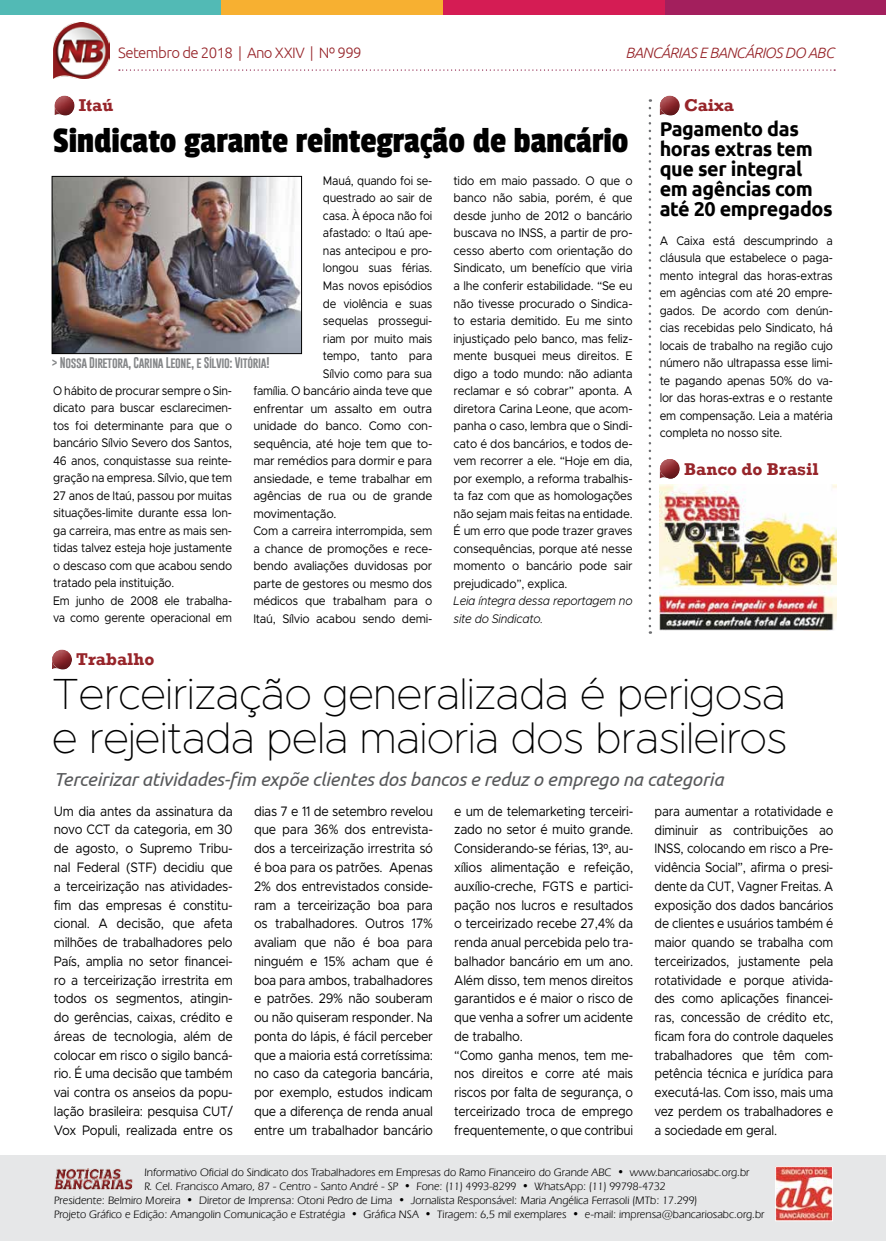
<style>
.page{position:relative;width:886px;height:1241px;background:#fff}
.page>*{position:absolute;margin:0;border:0;box-sizing:border-box;transform-origin:0 0}
.t1{font:100 43.75px/43.8px "Metropolis";letter-spacing:-.02em;color:#000}
.t2{font:37.5px "Passion One";color:#000}
.t3{font:700 20px/20px "Ubuntu";letter-spacing:-.02em;color:#000}
.t4{font:italic 18.75px "Ubuntu";letter-spacing:-.01em;color:#58595b}
.t5{font:700 17.5px "Rockwell";color:#97252a}
.t6{font:300 15px "Ubuntu";letter-spacing:-.04em;color:#97252a}
.t7{font:italic 300 15px "Ubuntu";letter-spacing:-.04em;color:#97252a}
.t8{font:13.75px/18.8px "Metropolis";letter-spacing:-.02em;color:#000;text-align:justify;scale:.9 1}
.t9{font:13.75px/18.8px "Metropolis";letter-spacing:-.02em;color:#000;text-align:justify;scale:.88 1}
.t10{font:12.5px/17.5px "Metropolis";letter-spacing:-.02em;color:#000;text-align:justify;scale:.92 1}
.t11{font:12.5px/17.5px "Metropolis";letter-spacing:-.02em;color:#000;scale:.9 1}
.t12{font:12.5px "Metropolis";letter-spacing:-.02em;color:#000;scale:.89 1}
.t13{font:12.5px "Metropolis";letter-spacing:-.02em;color:#000;scale:.94 1}
.t14{font:italic 300 12.5px/17.5px "Metropolis";letter-spacing:-.02em;color:#000;scale:.92 1}
.t15{font:11.25px "Eras IT Cby BT";color:#000}
.t16{font:11.25px "Gobold";letter-spacing:-.03em;color:#848688}
.s1{font-family:"Koz Go Pro"}
</style>
<div class="page">
<div style="left:664px;top:0;width:222px;height:14px;background:#a31f5d"></div>
<div style="left:0;top:0;width:221px;height:14px;background:#52bab5"></div>
<div style="left:221px;top:0;width:222px;height:14px;background:#f7b031"></div>
<div style="left:443px;top:0;width:221px;height:14px;background:#d51c54"></div>
<img style="left:53px;top:22px;width:56px;height:56px">
<svg style="left:119px;top:69px;width:716px;height:2px"></svg>
<div style="left:0;top:1155px;width:886px;height:85px;background:#e6e7e8"></div>
<img style="left:55px;top:1168px;width:77px;height:20px">
<img style="left:777px;top:1168px;width:54px;height:50px">
<div style="left:775px;top:1166px;width:58px;height:54px;border:1px solid #fff"></div>
<div style="left:51px;top:648px;width:23px;height:21px;background:#000;opacity:.75"></div>
<div style="left:54px;top:94px;width:22px;height:22px;background:#000;opacity:.75"></div>
<div style="left:659px;top:94px;width:22px;height:22px;background:#000;opacity:.75"></div>
<div style="left:659px;top:457px;width:22px;height:21px;background:#000;opacity:.75"></div>
<svg style="left:649px;top:108px;width:2px;height:525px"></svg>
<img style="left:660px;top:484px;width:177px;height:146px">
<img style="left:54px;top:178px;width:246px;height:174px">
<div style="left:52px;top:176px;width:250px;height:178px;border:1px solid #000"></div>
<p class="t6" style="left:118px;top:43px;width:245px">Setembro de 2018 | Ano XXIV | Nº 999</p>
<p class="t7" style="left:625px;top:43px;width:210px">BANCÁRIAS E BANCÁRIOS DO ABC</p>
<p class="t5" style="left:79px;top:95px;width:36px">Itaú</p>
<h2 class="t2" style="left:53px;top:120px;width:577px">Sindicato garante reintegração de bancário</h2>
<p class="t12" style="left:323px;top:173px;width:124px">Mauá, quando foi se-</p>
<p class="t12" style="left:323px;top:190px;width:124px">questrado ao sair de</p>
<p class="t12" style="left:323px;top:208px;width:124px">casa. À época não foi</p>
<p class="t12" style="left:323px;top:225px;width:124px">afastado: o Itaú ape-</p>
<p class="t12" style="left:323px;top:243px;width:124px">nas antecipou e pro-</p>
<p class="t12" style="left:323px;top:260px;width:124px">longou suas férias.</p>
<p class="t12" style="left:323px;top:278px;width:124px">Mas novos episódios</p>
<p class="t12" style="left:323px;top:295px;width:124px">de violência e suas</p>
<p class="t12" style="left:323px;top:313px;width:124px">sequelas prossegui-</p>
<p class="t12" style="left:323px;top:330px;width:124px">riam por muito mais</p>
<p class="t12" style="left:323px;top:348px;width:124px">tempo, tanto para</p>
<p class="t12" style="left:323px;top:365px;width:124px">Sílvio como para sua</p>
<p class="t12" style="left:253px;top:383px;width:203px">família. O bancário ainda teve que</p>
<p class="t13" style="left:253px;top:400px;width:192px">enfrentar um assalto em outra</p>
<p class="t13" style="left:253px;top:418px;width:192px">unidade do banco. Como con-</p>
<p class="t13" style="left:253px;top:435px;width:192px">sequência, até hoje tem que to-</p>
<p class="t13" style="left:253px;top:453px;width:192px">mar remédios para dormir e para</p>
<p class="t13" style="left:253px;top:470px;width:192px">ansiedade, e teme trabalhar em</p>
<p class="t13" style="left:253px;top:488px;width:192px">agências de rua ou de grande</p>
<p class="t13" style="left:253px;top:505px;width:90px">movimentação.</p>
<p class="t10" style="left:253px;top:522px;width:196px">Com a carreira interrompida, sem</p>
<p class="t10" style="left:253px;top:539px;width:196px">a chance de promoções e rece-</p>
<p class="t10" style="left:253px;top:557px;width:196px">bendo avaliações duvidosas por</p>
<p class="t10" style="left:253px;top:574px;width:196px">parte de gestores ou mesmo dos</p>
<p class="t10" style="left:253px;top:592px;width:196px">médicos que trabalham para o</p>
<p class="t10" style="left:253px;top:609px;width:196px">Itaú, Sílvio acabou sendo demi-</p>
<p class="t16" style="left:52px;top:355px;width:219px">&gt; Nossa Diretora, Carina Leone, e Sílvio: Vitória!</p>
<p class="t11" style="left:53px;top:381px;width:200px">O hábito de procurar sempre o Sin&shy;dicato para buscar esclarecimen&shy;tos foi determinante para que o bancário Sílvio Severo dos Santos,<br>46 anos, conquistasse sua reinte&shy;gração na empresa. Sílvio, que tem<br>27 anos de Itaú, passou por muitas situações-limite durante essa lon&shy;ga carreira, mas entre as mais sen&shy;tidas talvez esteja hoje justamente o descaso com que acabou sendo tratado pela instituição.<br>Em junho de 2008 ele trabalha&shy;va como gerente operacional em</p>
<p class="t5" style="left:76px;top:648px;width:80px">Trabalho</p>
<p class="t10" style="left:454px;top:172px;width:196px">tido em maio passado. O que o banco não sabia, porém, é que desde junho de 2012 o bancário buscava no INSS, a partir de pro&shy;cesso aberto com orientação do Sindicato, um benefício que viria a lhe conferir estabilidade. “Se eu não tivesse procurado o Sindica&shy;to estaria demitido. Eu me sinto injustiçado pelo banco, mas feliz&shy;mente busquei meus direitos. E digo a todo mundo: não adianta reclamar e só cobrar” aponta. A diretora Carina Leone, que acom&shy;panha o caso, lembra que o Sindi&shy;cato é dos bancários, e todos de&shy;vem recorrer a ele. “Hoje em dia, por exemplo, a reforma trabalhis&shy;ta faz com que as homologações não sejam mais feitas na entidade.<br>É um erro que pode trazer graves consequências, porque até nesse momento o bancário pode sair prejudicado”, explica.</p>
<p class="t14" style="left:454px;top:592px;width:196px">Leia íntegra dessa reportagem no site do Sindicato.</p>
<p class="t5" style="left:684px;top:95px;width:52px">Caixa</p>
<h3 class="t3" style="left:660px;top:118px;width:175px">Pagamento das horas extras tem que ser integral em agências com até 20 empregados</h3>
<p class="t11" style="left:660px;top:232px;width:194px;text-align:justify">A Caixa está descumprindo a cláusula que estabelece o paga&shy;mento integral das horas-extras em agências com até 20 empre&shy;gados. De acordo com denún&shy;cias recebidas pelo Sindicato, há locais de trabalho na região cujo número não ultrapassa esse limi&shy;te pagando apenas 50% do va&shy;lor das horas-extras e o restante em compensação. Leia a matéria completa no nosso site.</p>
<p class="t5" style="left:684px;top:458px;width:136px">Banco do Brasil</p>
<h1 class="t1" style="left:52px;top:671px;width:737px">Terceirização generalizada é perigosa e rejeitada pela maioria dos brasileiros</h1>
<h3 class="t4" style="left:54px;top:768px;width:671px">Terceirizar atividades-fim expõe clientes dos bancos e reduz o emprego na categoria</h3>
<p class="t8" style="left:254px;top:801px;width:200px">dias 7 e 11 de setembro revelou que para 36% dos entrevista&shy;dos a terceirização irrestrita só é boa para os patrões. Apenas 2% dos entrevistados conside&shy;ram a terceirização boa para os trabalhadores. Outros 17% avaliam que não é boa para ninguém e 15% acham que é boa para ambos, trabalhadores e patrões. 29% não souberam ou não quiseram responder. Na ponta do lápis, é fácil perceber que a maioria está corretíssima: no caso da categoria bancária, por exemplo, estudos indicam que a diferença de renda anual entre um trabalhador bancário</p>
<p class="t8" style="left:454px;top:801px;width:200px;text-align:left">e um de telemarketing terceiri&shy;zado no setor é muito grande.<br>Considerando-se férias, 13<span class="s1">º</span>, au&shy;xílios alimentação e refeição, auxílio-creche, FGTS e partici&shy;pação nos lucros e resultados o terceirizado recebe 27,4% da renda anual percebida pelo tra&shy;balhador bancário em um ano.<br>Além disso, tem menos direitos garantidos e é maior o risco de que venha a sofrer um acidente de trabalho.<br>“Como ganha menos, tem me&shy;nos direitos e corre até mais riscos por falta de segurança, o terceirizado troca de emprego frequentemente, o que contribui</p>
<p class="t9" style="left:654px;top:801px;width:205px">para aumentar a rotatividade e diminuir as contribuições ao INSS, colocando em risco a Pre&shy;vidência Social”, afirma o presi&shy;dente da CUT, Vagner Freitas. A exposição dos dados bancários de clientes e usuários também é maior quando se trabalha com terceirizados, justamente pela rotatividade e porque ativida&shy;des como aplicações financei&shy;ras, concessão de crédito etc, ficam fora do controle daqueles trabalhadores que têm com&shy;petência técnica e jurídica para executá-las. Com isso, mais uma vez perdem os trabalhadores e a sociedade em geral.</p>
<p class="t8" style="left:54px;top:801px;width:200px">Um dia antes da assinatura da novo CCT da categoria, em 30 de agosto, o Supremo Tribu&shy;nal Federal (STF) decidiu que a terceirização nas atividades&shy;fim das empresas é constitu&shy;cional. A decisão, que afeta milhões de trabalhadores pelo País, amplia no setor financei&shy;ro a terceirização irrestrita em todos os segmentos, atingin&shy;do gerências, caixas, crédito e áreas de tecnologia, além de colocar em risco o sigilo bancá&shy;rio. É uma decisão que também vai contra os anseios da popu&shy;lação brasileira: pesquisa CUT/ Vox Populi, realizada entre os</p>
<p class="t15" style="left:144px;top:1165px;width:607px">Informativo Oficial do Sindicato dos Trabalhadores em Empresas do Ramo Financeiro do Grande ABC • www.bancariosabc.org.br</p>
<p class="t15" style="left:144px;top:1179px;width:523px">R. Cel. Francisco Amaro, 87 - Centro - Santo André - SP • Fone: (11) 4993-8299 • WhatsApp: (11) 99798-4732</p>
<p class="t15" style="left:54px;top:1193px;width:644px">Presidente: Belmiro Moreira • Diretor de Imprensa: Otoni Pedro de Lima • Jornalista Responsável: Maria Angélica Ferrasoli (MTb: 17.299)</p>
<p class="t15" style="left:54px;top:1206px;width:712px">Projeto Gráfico e Edição: Amangolin Comunicação e Estratégia • Gráfica NSA • Tiragem: 6,5 mil exemplares • e-mail: imprensa@bancariosabc.org.br</p>
</div>
